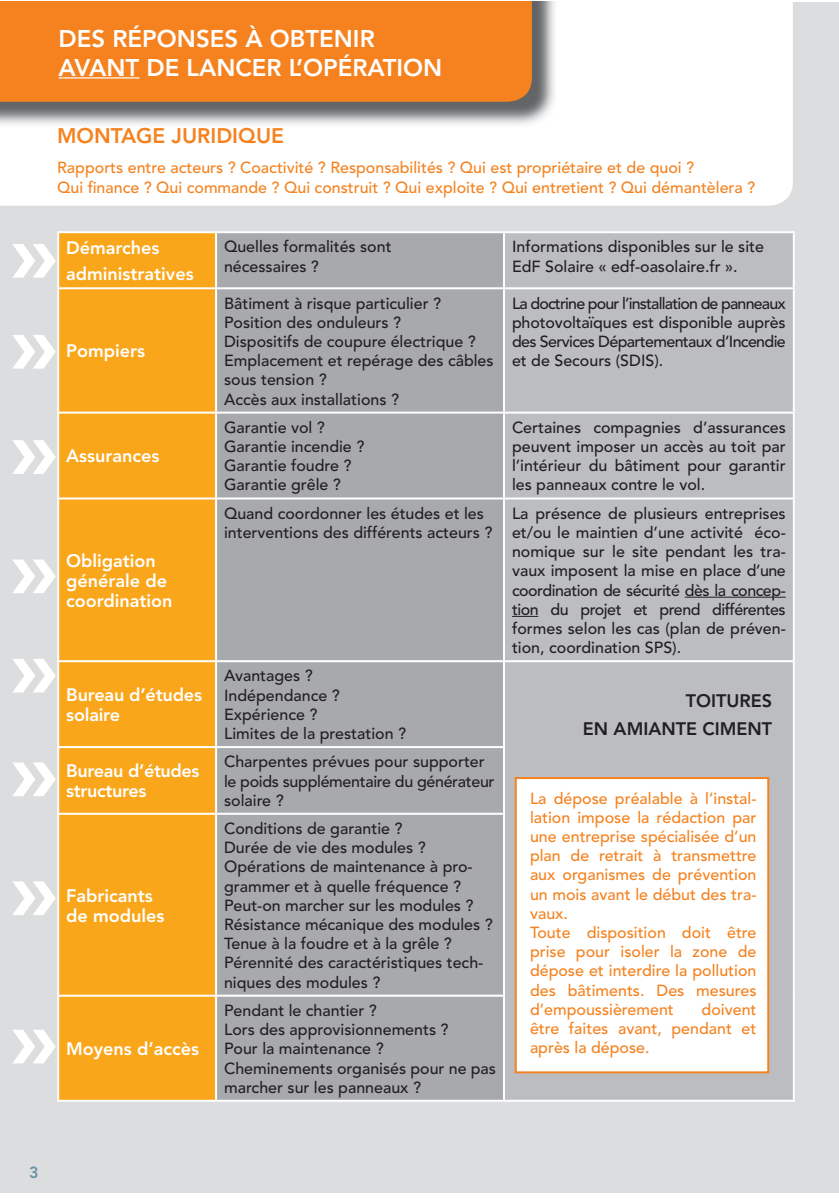
<style>
.page{position:relative;width:839px;height:1198px;background:#fff}
.page>*{position:absolute;margin:0;border:0;box-sizing:border-box;transform-origin:0 0}
.t1{font:800 24px/28.8px "Avenir";color:#fff}
.t2{font:800 21px "Avenir";color:#f5821f}
.t3{font:800 18px/20px "Avenir";color:#fff}
.t4{font:800 18px/20px "Avenir";letter-spacing:-.02em;color:#fff}
.t5{font:800 18px/28px "Avenir";color:#231f20;text-align:right}
.t6{font:500 16px/19.2px "Avenir";color:#231f20}
.t7{font:500 16px/19.2px "Avenir";color:#f5821f}
.t8{font:800 16px "Avenir";color:#6894a8}
</style>
<div class="page">
<div style="left:0;top:2px;width:838px;height:1190px;background:#dcddde"></div>
<div style="left:59px;top:233px;width:156px;height:866px;background:#faa61a"></div>
<div style="left:217px;top:233px;width:286px;height:866px;background:#a7a9ac"></div>
<div style="left:505px;top:233px;width:287px;height:866px;background:#bbbdc0"></div>
<hr style="left:57px;top:231px;width:159px;height:2px;background:#fff">
<hr style="left:57px;top:233px;width:2px;height:54px;background:#fff">
<hr style="left:216px;top:231px;width:288px;height:2px;background:#fff">
<hr style="left:215px;top:233px;width:2px;height:54px;background:#fff">
<hr style="left:504px;top:231px;width:290px;height:2px;background:#fff">
<hr style="left:503px;top:233px;width:2px;height:54px;background:#fff">
<hr style="left:792px;top:233px;width:2px;height:54px;background:#fff">
<hr style="left:57px;top:287px;width:159px;height:2px;background:#fff">
<hr style="left:57px;top:289px;width:2px;height:122px;background:#fff">
<hr style="left:216px;top:287px;width:288px;height:2px;background:#fff">
<hr style="left:215px;top:289px;width:2px;height:122px;background:#fff">
<hr style="left:504px;top:287px;width:290px;height:2px;background:#fff">
<hr style="left:503px;top:289px;width:2px;height:122px;background:#fff">
<hr style="left:792px;top:289px;width:2px;height:122px;background:#fff">
<hr style="left:57px;top:411px;width:159px;height:2px;background:#fff">
<hr style="left:57px;top:413px;width:2px;height:84px;background:#fff">
<hr style="left:216px;top:411px;width:288px;height:2px;background:#fff">
<hr style="left:215px;top:413px;width:2px;height:84px;background:#fff">
<hr style="left:504px;top:411px;width:290px;height:2px;background:#fff">
<hr style="left:503px;top:413px;width:2px;height:84px;background:#fff">
<hr style="left:792px;top:413px;width:2px;height:84px;background:#fff">
<hr style="left:57px;top:497px;width:159px;height:2px;background:#fff">
<hr style="left:57px;top:499px;width:2px;height:161px;background:#fff">
<hr style="left:216px;top:497px;width:288px;height:2px;background:#fff">
<hr style="left:215px;top:499px;width:2px;height:161px;background:#fff">
<hr style="left:504px;top:497px;width:290px;height:2px;background:#fff">
<hr style="left:503px;top:499px;width:2px;height:161px;background:#fff">
<hr style="left:792px;top:499px;width:2px;height:161px;background:#fff">
<hr style="left:57px;top:660px;width:159px;height:2px;background:#fff">
<hr style="left:57px;top:662px;width:2px;height:84px;background:#fff">
<hr style="left:216px;top:660px;width:288px;height:2px;background:#fff">
<hr style="left:215px;top:662px;width:2px;height:84px;background:#fff">
<hr style="left:504px;top:660px;width:290px;height:2px;background:#fff">
<hr style="left:503px;top:662px;width:2px;height:84px;background:#fff">
<hr style="left:792px;top:662px;width:2px;height:85px;background:#fff">
<hr style="left:57px;top:746px;width:159px;height:2px;background:#fff">
<hr style="left:57px;top:748px;width:2px;height:65px;background:#fff">
<hr style="left:216px;top:746px;width:289px;height:2px;background:#fff">
<hr style="left:215px;top:748px;width:2px;height:65px;background:#fff">
<hr style="left:503px;top:748px;width:2px;height:65px;background:#fff">
<hr style="left:792px;top:747px;width:2px;height:67px;background:#fff">
<hr style="left:57px;top:813px;width:159px;height:2px;background:#fff">
<hr style="left:57px;top:815px;width:2px;height:179px;background:#fff">
<hr style="left:216px;top:813px;width:289px;height:2px;background:#fff">
<hr style="left:215px;top:815px;width:2px;height:179px;background:#fff">
<hr style="left:503px;top:815px;width:2px;height:179px;background:#fff">
<hr style="left:792px;top:814px;width:2px;height:181px;background:#fff">
<hr style="left:57px;top:994px;width:159px;height:2px;background:#fff">
<hr style="left:57px;top:996px;width:2px;height:103px;background:#fff">
<hr style="left:216px;top:994px;width:289px;height:2px;background:#fff">
<hr style="left:215px;top:996px;width:2px;height:103px;background:#fff">
<hr style="left:503px;top:996px;width:2px;height:103px;background:#fff">
<hr style="left:792px;top:995px;width:2px;height:104px;background:#fff">
<hr style="left:57px;top:1099px;width:447px;height:2px;background:#fff">
<hr style="left:504px;top:1099px;width:290px;height:2px;background:#fff">
<hr style="left:684px;top:597px;width:101px;height:1px;background:#231f20">
<svg style="left:512px;top:616px;width:26px;height:1px"></svg>
<div style="left:0;top:2px;width:792px;height:204px;background:#fff"></div>
<img style="left:0;top:2px;width:556px;height:124px">
<div style="left:0;top:2px;width:531px;height:100px;background:#f5821f"></div>
<hr style="left:59px;top:77px;width:80px;height:2px;background:#fff">
<svg style="left:12px;top:244px;width:44px;height:34px"></svg>
<svg style="left:12px;top:335px;width:44px;height:34px"></svg>
<svg style="left:12px;top:440px;width:44px;height:34px"></svg>
<svg style="left:13px;top:559px;width:43px;height:34px"></svg>
<svg style="left:13px;top:659px;width:43px;height:33px"></svg>
<svg style="left:13px;top:762px;width:43px;height:34px"></svg>
<svg style="left:12px;top:881px;width:44px;height:34px"></svg>
<svg style="left:13px;top:1030px;width:43px;height:33px"></svg>
<div style="left:515px;top:778px;width:253px;height:294px;background:#fff"></div>
<div style="left:514px;top:777px;width:255px;height:296px;border:2px solid #f5821f"></div>
<h1 class="t1" style="left:59px;top:26px;width:385px">DES RÉPONSES À OBTENIR<br>AVANT DE LANCER L’OPÉRATION</h1>
<h2 class="t2" style="left:57px;top:127px;width:228px">MONTAGE JURIDIQUE</h2>
<p class="t7" style="left:57px;top:160px;width:699px">Rapports entre acteurs ? Coactivité ? Responsabilités ? Qui est propriétaire et de quoi ?<br>Qui finance ? Qui commande ? Qui construit ? Qui exploite ? Qui entretient ? Qui démantèlera ?</p>
<p class="t3" style="left:66px;top:236px;width:129px;line-height:26.4px">Démarches administratives</p>
<p class="t6" style="left:224px;top:239px;width:169px">Quelles formalités sont nécessaires ?</p>
<p class="t6" style="left:512px;top:239px;width:253px">Informations disponibles sur le site<br>EdF Solaire « edf-oasolaire.fr ».</p>
<p class="t3" style="left:66px;top:342px;width:80px">Pompiers</p>
<p class="t3" style="left:66px;top:447px;width:95px">Assurances</p>
<p class="t3" style="left:66px;top:552px;width:108px">Obligation générale de coordination</p>
<p class="t3" style="left:66px;top:686px;width:137px">Bureau d’études solaire</p>
<p class="t6" style="left:224px;top:295px;width:271px">Bâtiment à risque particulier ?<br>Position des onduleurs ?<br>Dispositifs de coupure électrique ?<br>Emplacement et repérage des câbles sous tension ?<br>Accès aux installations ?</p>
<p class="t6" style="left:512px;top:295px;width:275px;text-align:justify">La doctrine pour l’installation de panneaux photovoltaïques est disponible auprès des Services Départementaux d’Incendie et de Secours (SDIS).</p>
<p class="t6" style="left:224px;top:419px;width:142px">Garantie vol ?<br>Garantie incendie ?<br>Garantie foudre ?<br>Garantie grêle ?</p>
<p class="t6" style="left:512px;top:419px;width:275px;text-align:justify">Certaines compagnies d’assurances peuvent imposer un accès au toit par l’intérieur du bâtiment pour garantir les panneaux contre le vol.</p>
<p class="t6" style="left:224px;top:505px;width:270px">Quand coordonner les études et les interventions des différents acteurs ?</p>
<p class="t6" style="left:512px;top:505px;width:275px;text-align:justify">La présence de plusieurs entreprises et/ou le maintien d’une activité éco&shy;nomique sur le site pendant les tra&shy;vaux imposent la mise en place d’une coordination de sécurité dès la concep&shy;tion du projet et prend différentes formes selon les cas (plan de préven&shy;tion, coordination SPS).</p>
<p class="t6" style="left:224px;top:668px;width:183px">Avantages ?<br>Indépendance ?<br>Expérience ?<br>Limites de la prestation ?</p>
<p class="t5" style="left:583px;top:688px;width:190px">TOITURES<br>EN AMIANTE CIMENT</p>
<p class="t4" style="left:66px;top:762px;width:135px">Bureau d’études structures</p>
<p class="t6" style="left:224px;top:754px;width:272px">Charpentes prévues pour supporter le poids supplémentaire du générateur solaire ?</p>
<p class="t3" style="left:66px;top:887px;width:100px">Fabricants de modules</p>
<p class="t3" style="left:66px;top:1040px;width:134px">Moyens d’accès</p>
<p class="t6" style="left:224px;top:820px;width:270px">Conditions de garantie ?<br>Durée de vie des modules ?<br>Opérations de maintenance à pro&shy;grammer et à quelle fréquence ?<br>Peut-on marcher sur les modules ?<br>Résistance mécanique des modules ?<br>Tenue à la foudre et à la grêle ?<br>Pérennité des caractéristiques tech&shy;niques des modules ?</p>
<p class="t6" style="left:224px;top:1002px;width:273px">Pendant le chantier ?<br>Lors des approvisionnements ?<br>Pour la maintenance ?<br>Cheminements organisés pour ne pas marcher sur les panneaux ?</p>
<p class="t7" style="left:530px;top:790px;width:228px">La dépose préalable à l’instal&shy;lation impose la rédaction par une entreprise spécialisée d’un plan de retrait à transmettre aux organismes de prévention un mois avant le début des tra&shy;vaux.<br>Toute disposition doit être prise pour isoler la zone de dépose et interdire la pollution des bâtiments. Des mesures d’empoussièrement</p>
<p class="t7" style="left:530px;top:1001px;width:228px;text-align:justify;text-indent:171px">doivent être faites avant, pendant et après la dépose.</p>
<p class="t8" style="left:29px;top:1165px;width:11px">3</p>
</div>
